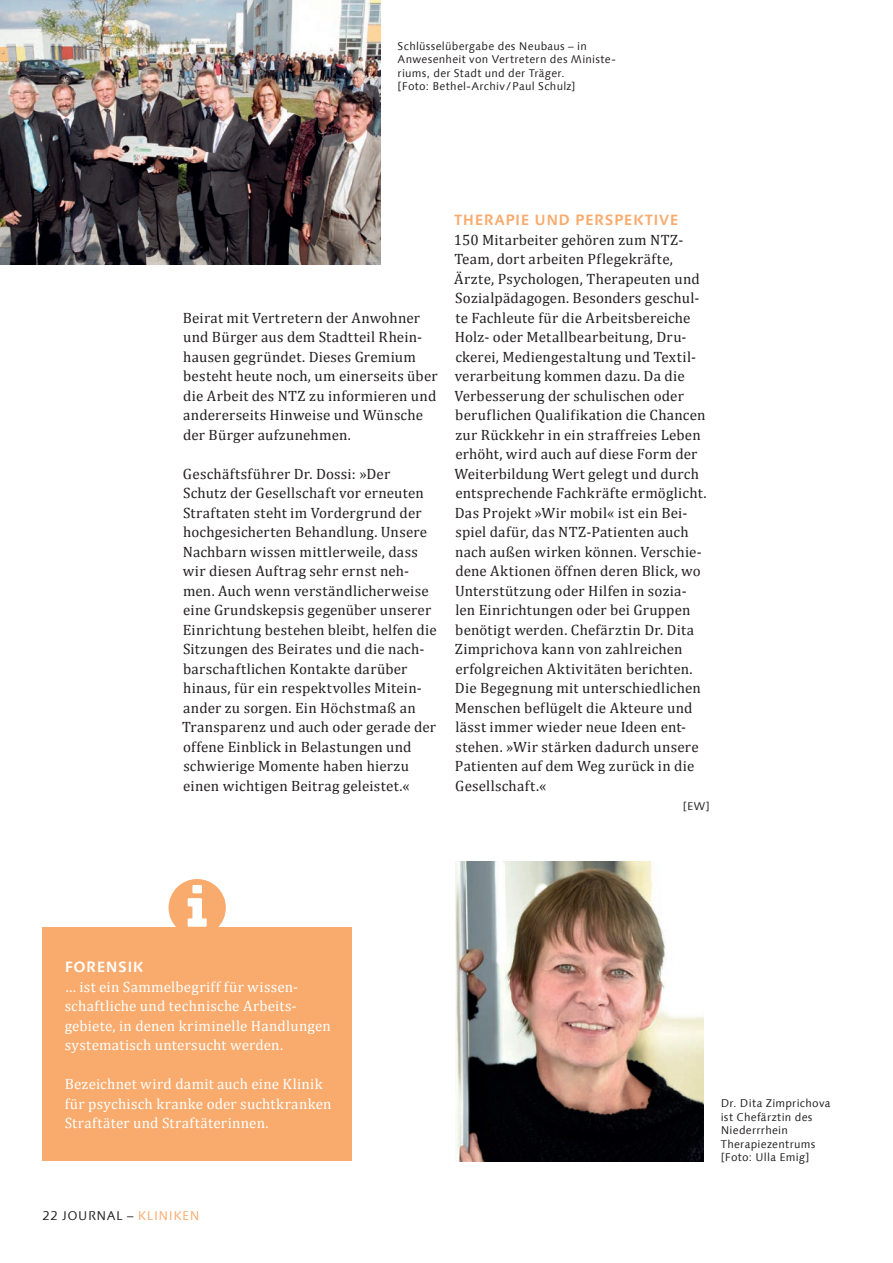
<style>
.page{position:relative;width:893px;height:1263px;background:#fff}
.page>*{position:absolute;margin:0;border:0;box-sizing:border-box;transform-origin:0 0}
.t1{font:15px/19.5px "Cambria";letter-spacing:.015em;color:#231f20}
.t2{font:15px/19.5px "Cambria";letter-spacing:.02em;color:#fff}
.t3{font:700 15px "Linotype Syntax Com";letter-spacing:.03em;color:#f9ab6d}
.t4{font:700 15px "Linotype Syntax Com";letter-spacing:.03em;color:#fff}
.t5{font:12.75px "Linotype Syntax Com";letter-spacing:.04em;color:#231f20}
.t6{font:11.25px/13.5px "Linotype Syntax Com";letter-spacing:.025em;color:#231f20}
.s1{color:#f9ab6d}
</style>
<div class="page">
<img style="left:455px;top:861px;width:249px;height:300px">
<img style="left:0;top:0;width:381px;height:264px">
<div style="left:43px;top:927px;width:309px;height:234px;background:#f9ab6d"></div>
<svg style="left:169px;top:879px;width:57px;height:48px"></svg>
<p class="t6" style="left:398px;top:39px;width:220px">Schlüsselübergabe des Neubaus – in Anwesenheit von Vertretern des Ministe&shy;riums, der Stadt und der Träger.<br>[Foto: Bethel-Archiv/Paul Schulz]</p>
<p class="t1" style="left:183px;top:308px;width:256px">Beirat mit Vertretern der Anwohner und Bürger aus dem Stadtteil Rhein&shy;hausen gegründet. Dieses Gremium besteht heute noch, um einerseits über die Arbeit des NTZ zu informieren und andererseits Hinweise und Wünsche der Bürger aufzunehmen.</p>
<p class="t1" style="left:182px;top:464px;width:256px">Geschäftsführer Dr. Dossi: »Der Schutz der Gesellschaft vor erneuten Straftaten steht im Vordergrund der hochgesicherten Behandlung. Unsere Nachbarn wissen mittlerweile, dass wir diesen Auftrag sehr ernst neh&shy;men. Auch wenn verständlicherweise eine Grundskepsis gegenüber unserer Einrichtung bestehen bleibt, helfen die Sitzungen des Beirates und die nach&shy;barschaftlichen Kontakte darüber hinaus, für ein respektvolles Mitein&shy;ander zu sorgen. Ein Höchstmaß an Transparenz und auch oder gerade der offene Einblick in Belastungen und schwierige Momente haben hierzu einen wichtigen Beitrag geleistet.«</p>
<p class="t3" style="left:454px;top:210px;width:226px">THERAPIE UND PERSPEKTIVE</p>
<p class="t1" style="left:454px;top:230px;width:254px">150 Mitarbeiter gehören zum NTZ-Team, dort arbeiten Pflegekräfte, Ärzte, Psychologen, Therapeuten und Sozialpädagogen. Besonders geschul&shy;te Fachleute für die Arbeitsbereiche Holz- oder Metallbearbeitung, Dru&shy;ckerei, Mediengestaltung und Textil&shy;verarbeitung kommen dazu. Da die Verbesserung der schulischen oder beruflichen Qualifikation die Chancen zur Rückkehr in ein straffreies Leben erhöht, wird auch auf diese Form der Weiterbildung Wert gelegt und durch entsprechende Fachkräfte ermöglicht.<br>Das Projekt »Wir mobil« ist ein Bei&shy;spiel dafür, das NTZ-Patienten auch nach außen wirken können. Verschie&shy;dene Aktionen öffnen deren Blick, wo Unterstützung oder Hilfen in sozia&shy;len Einrichtungen oder bei Gruppen benötigt werden. Chefärztin Dr. Dita Zimprichova kann von zahlreichen erfolgreichen Aktivitäten berichten.<br>Die Begegnung mit unterschiedlichen Menschen beflügelt die Akteure und lässt immer wieder neue Ideen ent&shy;stehen. »Wir stärken dadurch unsere Patienten auf dem Weg zurück in die Gesellschaft.«</p>
<p class="t6" style="left:683px;top:799px;width:28px">[EW]</p>
<p class="t4" style="left:65px;top:957px;width:81px">FORENSIK</p>
<p class="t2" style="left:65px;top:976px;width:268px">… ist ein Sammelbegriff für wissen&shy;schaftliche und technische Arbeits&shy;gebiete, in denen kriminelle Handlungen systematisch untersucht werden.</p>
<p class="t2" style="left:65px;top:1074px;width:268px">Bezeichnet wird damit auch eine Klinik für psychisch kranke oder suchtkranken<br>Straftäter und Straftäterinnen.</p>
<p class="t5" style="left:43px;top:1207px;width:159px">22 JOURNAL – <span class="s1">KLINIKEN</span></p>
<p class="t6" style="left:721px;top:1096px;width:111px">Dr. Dita Zimprichova ist Chefärztin des<br>Niederrrhein<br>Therapiezentrums [Foto: Ulla Emig]</p>
</div>
